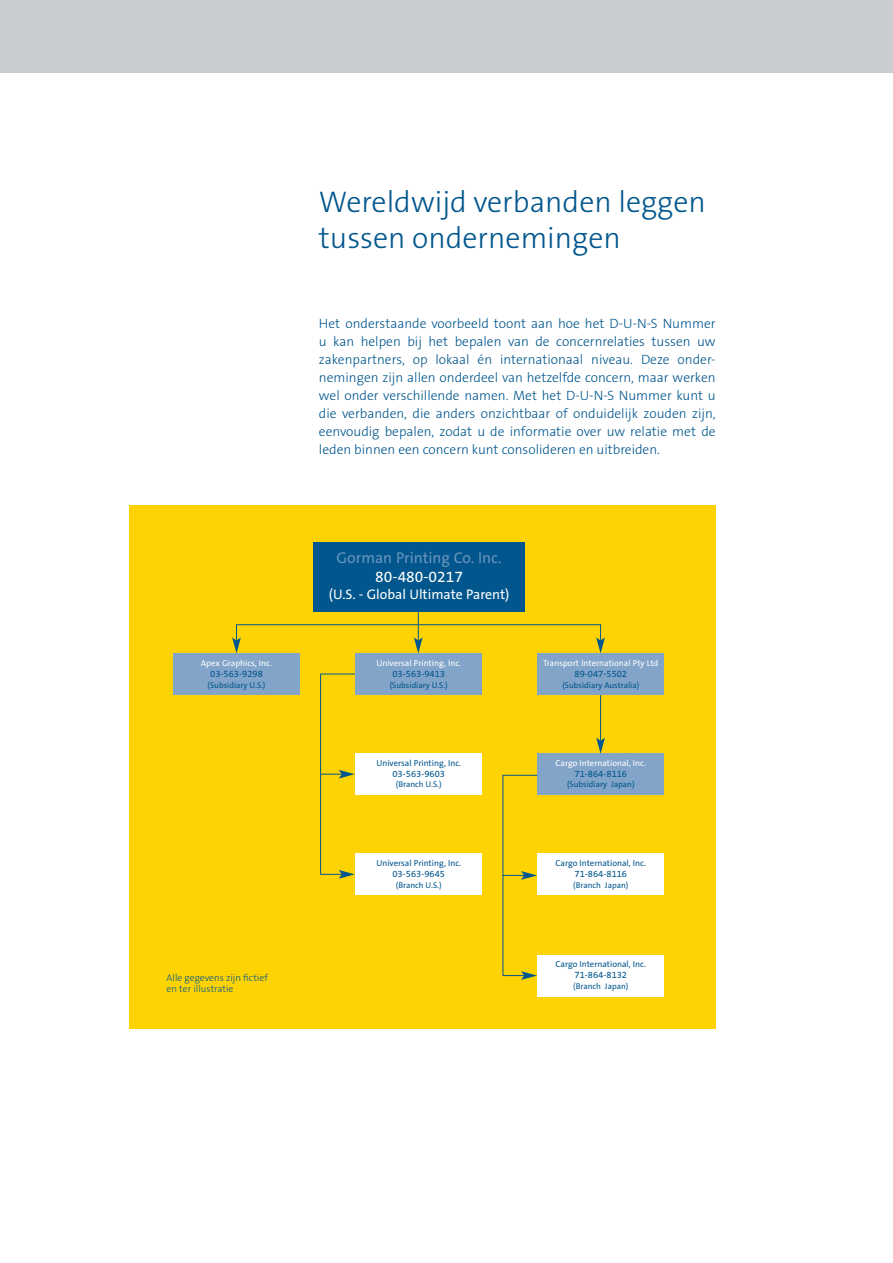
<style>
.page{position:relative;width:893px;height:1263px;background:#fff}
.page>*{position:absolute;margin:0;border:0;box-sizing:border-box;transform-origin:0 0}
.t1{font:300 30px/36px "The Sans B3";color:#00568d}
.t2{font:15.6px "The Sans B5 Plain";color:#6994bd}
.t3{font:15.6px "The Sans B5 Plain";color:#fff}
.t4{font:13.95px "The Sans B5 Plain";color:#fff}
.t5{font:300 13.5px/18px "The Sans B3";color:#00568d;text-align:justify}
.t6{font:300 9.75px/11.7px "The Sans B3";color:#00568d}
.t7{font:9.45px "The Sans B5 Plain";color:#00568d}
.t8{font:8.7px "The Sans B5 Plain";color:#fff}
.t9{font:8.7px "The Sans B5 Plain";color:#00568d}
.t10{font:8.4px "The Sans B5 Plain";color:#00568d}
</style>
<div class="page">
<div style="left:129px;top:506px;width:587px;height:523px;background:#fed304"></div>
<div style="left:0;top:0;width:893px;height:72px;background:#c9cdd0"></div>
<div style="left:313px;top:542px;width:211px;height:70px;background:#00568d"></div>
<div style="left:173px;top:654px;width:126px;height:41px;background:#82a4c8"></div>
<div style="left:537px;top:654px;width:127px;height:41px;background:#82a4c8"></div>
<div style="left:355px;top:654px;width:127px;height:41px;background:#82a4c8"></div>
<div style="left:537px;top:753px;width:127px;height:42px;background:#82a4c8"></div>
<div style="left:355px;top:753px;width:127px;height:42px;background:#fff"></div>
<div style="left:537px;top:853px;width:127px;height:42px;background:#fff"></div>
<div style="left:355px;top:853px;width:127px;height:42px;background:#fff"></div>
<div style="left:537px;top:955px;width:127px;height:41px;background:#fff"></div>
<svg style="left:414px;top:612px;width:9px;height:41px"></svg>
<svg style="left:232px;top:625px;width:9px;height:28px"></svg>
<svg style="left:596px;top:624px;width:9px;height:29px"></svg>
<hr style="left:600px;top:695px;width:1px;height:46px;background:#00568d">
<svg style="left:596px;top:738px;width:9px;height:16px"></svg>
<hr style="left:236px;top:624px;width:364px;height:1px;background:#00568d">
<svg style="left:321px;top:770px;width:34px;height:8px"></svg>
<svg style="left:320px;top:870px;width:35px;height:9px"></svg>
<hr style="left:320px;top:674px;width:1px;height:200px;background:#00568d">
<hr style="left:320px;top:674px;width:35px;height:1px;background:#00568d">
<svg style="left:503px;top:871px;width:34px;height:9px"></svg>
<svg style="left:503px;top:971px;width:34px;height:9px"></svg>
<hr style="left:502px;top:775px;width:1px;height:200px;background:#00568d">
<hr style="left:503px;top:775px;width:34px;height:1px;background:#00568d">
<p class="t8" style="left:201px;top:659px;width:73px">Apex Graphics, Inc.</p>
<p class="t7" style="left:210px;top:670px;width:54px">03-563-9298</p>
<p class="t10" style="left:207px;top:681px;width:60px">(Subsidiary U.S.)</p>
<p class="t6" style="left:167px;top:972px;width:103px">Alle gegevens zijn fictief en ter illustratie</p>
<h1 class="t1" style="left:319px;top:187px;width:388px">Wereldwijd verbanden leggen tussen ondernemingen</h1>
<p class="t5" style="left:319px;top:316px;width:398px">Het onderstaande voorbeeld toont aan hoe het D-U-N-S Nummer u kan helpen bij het bepalen van de concernrelaties tussen uw zakenpartners, op lokaal én internationaal niveau. Deze onder&shy;nemingen zijn allen onderdeel van hetzelfde concern, maar werken wel onder verschillende namen. Met het D-U-N-S Nummer kunt u die ver banden, die anders onzichtbaar of onduidelijk zouden zijn, eenvoudig bepalen, zodat u de informatie over uw relatie met de leden binnen een concern kunt consolideren en uitbreiden.</p>
<p class="t2" style="left:337px;top:551px;width:167px">Gorman Printing Co. Inc.</p>
<p class="t3" style="left:375px;top:570px;width:89px">80-480-0217</p>
<p class="t4" style="left:329px;top:588px;width:182px">(U.S. - Global Ultimate Parent)</p>
<p class="t8" style="left:376px;top:659px;width:86px">Universal Printing, Inc.</p>
<p class="t7" style="left:392px;top:670px;width:54px">03-563-9413</p>
<p class="t10" style="left:390px;top:681px;width:60px">(Subsidiary U.S.)</p>
<p class="t8" style="left:543px;top:659px;width:117px">Transport International Pty Ltd</p>
<p class="t7" style="left:574px;top:670px;width:54px">89-047-5502</p>
<p class="t10" style="left:562px;top:681px;width:78px">(Subsidiary Australia)</p>
<p class="t9" style="left:376px;top:759px;width:86px">Universal Printing, Inc.</p>
<p class="t7" style="left:392px;top:770px;width:54px">03-563-9603</p>
<p class="t10" style="left:396px;top:781px;width:47px">(Branch U.S.)</p>
<p class="t8" style="left:555px;top:759px;width:92px">Cargo International, Inc.</p>
<p class="t7" style="left:574px;top:770px;width:54px">71-864-8116</p>
<p class="t10" style="left:567px;top:781px;width:69px">(Subsidiary Japan)</p>
<p class="t9" style="left:376px;top:859px;width:86px">Universal Printing, Inc.</p>
<p class="t7" style="left:392px;top:870px;width:54px">03-563-9645</p>
<p class="t10" style="left:396px;top:881px;width:47px">(Branch U.S.)</p>
<p class="t9" style="left:555px;top:859px;width:92px">Cargo International, Inc.</p>
<p class="t7" style="left:574px;top:870px;width:54px">71-864-8116</p>
<p class="t10" style="left:573px;top:881px;width:57px">(Branch Japan)</p>
<p class="t9" style="left:555px;top:961px;width:92px">Cargo International, Inc.</p>
<p class="t7" style="left:574px;top:971px;width:54px">71-864-8132</p>
<p class="t10" style="left:573px;top:983px;width:57px">(Branch Japan)</p>
</div>
